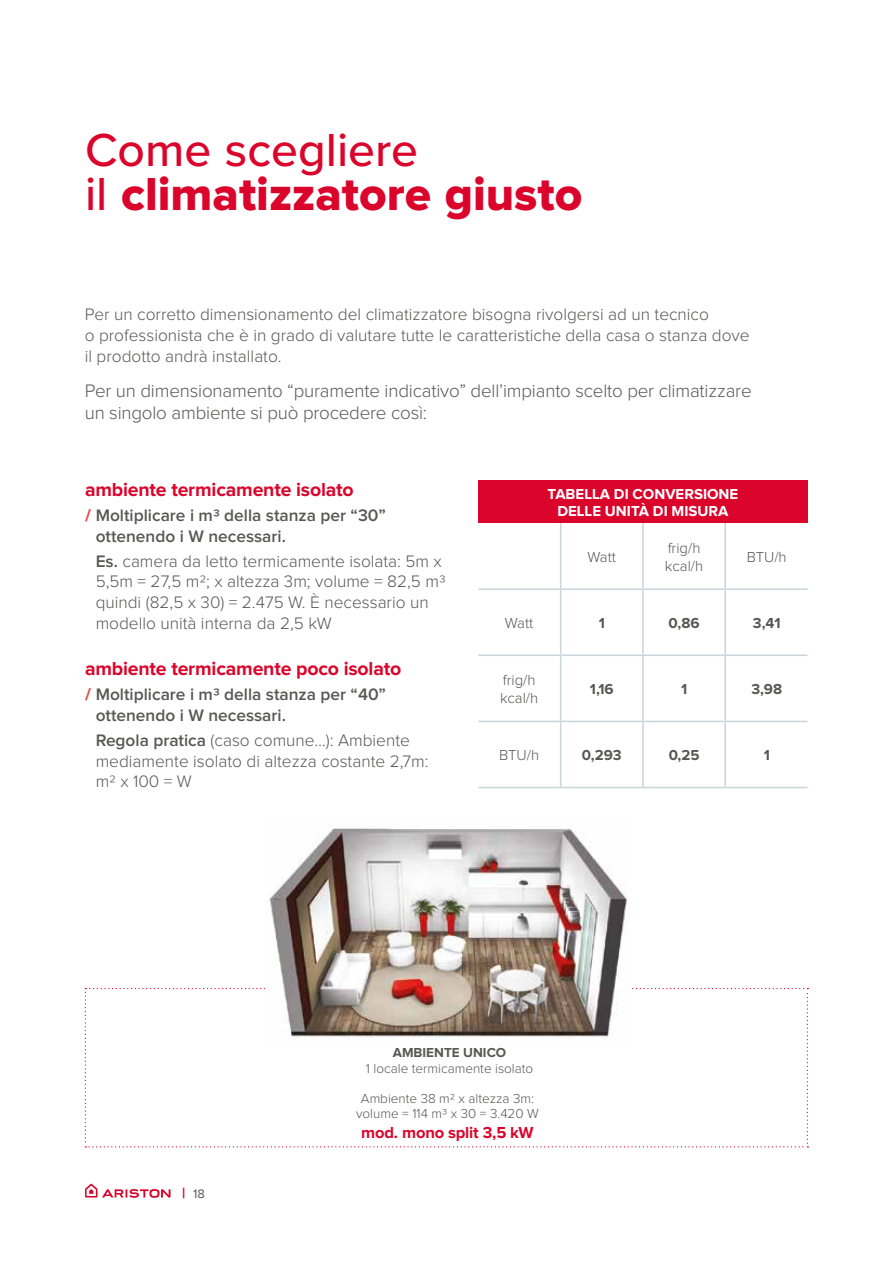
<style>
.page{position:relative;width:893px;height:1263px;background:#fff}
.page>*{position:absolute;margin:0;border:0;box-sizing:border-box;transform-origin:0 0}
.t1{font:48px "Proxima Nova Extrabld";color:#db052c}
.t2{font:500 48px "Proxima Nova";color:#db052c}
.t3{font:700 19.5px "Proxima Nova";letter-spacing:-.01em;color:#db052c}
.t4{font:300 18.75px/22.5px "Proxima Nova";letter-spacing:-.01em;color:#575756}
.t5{font:300 17.25px/20.7px "Proxima Nova";color:#575756}
.t6{font:600 17.25px/20.7px "Proxima Nova";color:#575756}
.t7{font:700 16.5px "Proxima Nova";letter-spacing:-.01em;color:#db052c}
.t8{font:300 15px/18px "Proxima Nova";color:#575756}
.t9{font:700 15px/16.5px "Proxima Nova";color:#fff;text-align:center}
.t10{font:700 15px "Proxima Nova";color:#575756}
.t11{font:300 13.5px/15.8px "Proxima Nova";color:#575756;text-align:center}
.t12{font:700 13.5px "Proxima Nova";color:#575756}
.t13{font:12.75px "Proxima Nova";color:#575756}
.s1{font-family:"Proxima Nova";font-weight:500}
.s2{font-family:"Proxima Nova Extrabld";font-weight:400;color:#e34e4b}
.s3{font-weight:600}
.s4{font-weight:700;font-size:15px;color:#db052c}
</style>
<div class="page">
<svg style="left:85px;top:1183px;width:86px;height:15px"></svg>
<svg style="left:85px;top:988px;width:723px;height:159px"></svg>
<img style="left:266px;top:828px;width:363px;height:217px">
<div style="left:478px;top:480px;width:329px;height:43px;background:#db052c"></div>
<svg style="left:478px;top:523px;width:329px;height:264px"></svg>
<hr style="left:560px;top:523px;width:1px;height:65px;background:#c8d5d9">
<hr style="left:642px;top:523px;width:2px;height:65px;background:#c8d5d9">
<hr style="left:724px;top:523px;width:2px;height:65px;background:#c8d5d9">
<hr style="left:478px;top:588px;width:83px;height:2px;background:#c8d5d9">
<hr style="left:561px;top:588px;width:82px;height:2px;background:#c8d5d9">
<hr style="left:560px;top:590px;width:1px;height:64px;background:#c8d5d9">
<hr style="left:643px;top:588px;width:82px;height:2px;background:#c8d5d9">
<hr style="left:642px;top:590px;width:2px;height:64px;background:#c8d5d9">
<hr style="left:725px;top:588px;width:82px;height:2px;background:#c8d5d9">
<hr style="left:724px;top:590px;width:2px;height:64px;background:#c8d5d9">
<hr style="left:478px;top:654px;width:83px;height:2px;background:#c8d5d9">
<hr style="left:561px;top:654px;width:82px;height:2px;background:#c8d5d9">
<hr style="left:560px;top:656px;width:1px;height:65px;background:#c8d5d9">
<hr style="left:643px;top:654px;width:82px;height:2px;background:#c8d5d9">
<hr style="left:642px;top:656px;width:2px;height:65px;background:#c8d5d9">
<hr style="left:725px;top:654px;width:82px;height:2px;background:#c8d5d9">
<hr style="left:724px;top:656px;width:2px;height:65px;background:#c8d5d9">
<hr style="left:478px;top:721px;width:83px;height:1px;background:#c8d5d9">
<hr style="left:561px;top:721px;width:82px;height:1px;background:#c8d5d9">
<hr style="left:560px;top:722px;width:1px;height:65px;background:#c8d5d9">
<hr style="left:643px;top:721px;width:82px;height:1px;background:#c8d5d9">
<hr style="left:642px;top:722px;width:2px;height:65px;background:#c8d5d9">
<hr style="left:725px;top:721px;width:82px;height:1px;background:#c8d5d9">
<hr style="left:724px;top:722px;width:2px;height:65px;background:#c8d5d9">
<hr style="left:478px;top:787px;width:83px;height:1px;background:#c8d5d9">
<hr style="left:561px;top:787px;width:82px;height:1px;background:#c8d5d9">
<hr style="left:643px;top:787px;width:82px;height:1px;background:#c8d5d9">
<hr style="left:725px;top:787px;width:82px;height:1px;background:#c8d5d9">
<h1 class="t2" style="left:85px;top:114px;width:335px">Come scegliere</h1>
<h1 class="t1" style="left:85px;top:173px;width:499px"><span class="s1">il</span> climatizzatore giusto</h1>
<p class="t5" style="left:85px;top:305px;width:666px">Per un corretto dimensionamento del climatizzatore bisogna rivolgersi ad un tecnico<br>o professionista che è in grado di valutare tutte le caratteristiche della casa o stanza dove il prodotto andrà installato.</p>
<p class="t4" style="left:85px;top:380px;width:668px">Per un dimensionamento “puramente indicativo” dell’impianto scelto per climatizzare un singolo ambiente si può procedere così:</p>
<p class="t3" style="left:85px;top:480px;width:270px">ambiente termicamente isolato</p>
<p class="t6" style="left:96px;top:505px;width:292px;text-indent:-11px"><span class="s2">/</span> Moltiplicare i m3 della stanza per “30” ottenendo i W necessari.</p>
<p class="t5" style="left:96px;top:551px;width:351px"><span class="s3">Es.</span> camera da letto termicamente isolata: 5m x 5,5m = 27,5 m2; x altezza 3m; volume = 82,5 m3 quindi (82,5 x 30) = 2.475 W. È necessario un modello unità interna da 2,5 kW</p>
<p class="t3" style="left:85px;top:660px;width:318px">ambiente termicamente poco isolato</p>
<p class="t6" style="left:96px;top:685px;width:292px;text-indent:-11px"><span class="s2">/</span> Moltiplicare i m3 della stanza per “40” ottenendo i W necessari.</p>
<p class="t5" style="left:96px;top:731px;width:334px"><span class="s3">Regola pratica</span> (caso comune…): Ambiente mediamente isolato di altezza costante 2,7m: m2 x 100 = W</p>
<p class="t9" style="left:548px;top:487px;width:192px">TABELLA DI CONVERSIONE<br>DELLE UNITÀ DI MISURA</p>
<p class="t8" style="left:588px;top:548px;width:30px">Watt</p>
<p class="t8" style="left:665px;top:539px;width:40px">frig/h kcal/h</p>
<p class="t8" style="left:747px;top:548px;width:42px">BTU/h</p>
<p class="t8" style="left:505px;top:615px;width:30px">Watt</p>
<p class="t10" style="left:599px;top:616px;width:8px">1</p>
<p class="t10" style="left:669px;top:616px;width:33px">0,86</p>
<p class="t10" style="left:753px;top:616px;width:29px">3,41</p>
<p class="t8" style="left:500px;top:672px;width:40px">frig/h kcal/h</p>
<p class="t10" style="left:590px;top:682px;width:25px">1,16</p>
<p class="t10" style="left:681px;top:682px;width:8px">1</p>
<p class="t10" style="left:751px;top:682px;width:32px">3,98</p>
<p class="t8" style="left:499px;top:747px;width:42px">BTU/h</p>
<p class="t10" style="left:582px;top:748px;width:41px">0,293</p>
<p class="t10" style="left:669px;top:748px;width:32px">0,25</p>
<p class="t10" style="left:764px;top:748px;width:8px">1</p>
<p class="t13" style="left:182px;top:1188px;width:24px"><span class="s4">|</span> 18</p>
<p class="t12" style="left:393px;top:1046px;width:115px">AMBIENTE UNICO</p>
<p class="t11" style="left:366px;top:1061px;width:169px">1 locale termicamente isolato</p>
<p class="t11" style="left:356px;top:1091px;width:184px">Ambiente 38 m2 x altezza 3m: volume = 114 m3 x 30 = 3.420 W</p>
<p class="t7" style="left:361px;top:1125px;width:174px">mod. mono split 3,5 kW</p>
</div>
